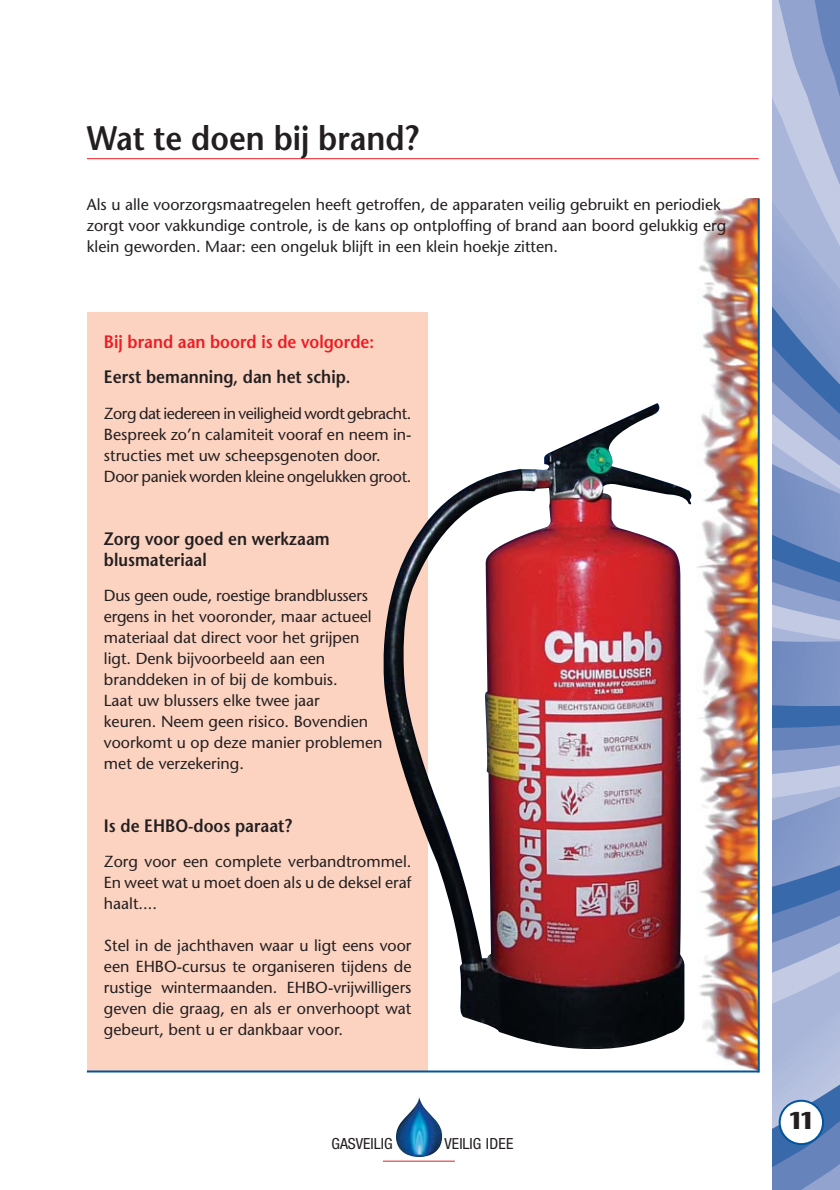
<style>
.page{position:relative;width:840px;height:1190px;background:#fff}
.page>*{position:absolute;margin:0;border:0;box-sizing:border-box;transform-origin:0 0}
.t1{font:600 34px "Stone Sans";color:#231f20;scale:.9 1}
.t2{font:700 24px "Stone Sans";color:#231f20}
.t3{font:600 18px/21px "Stone Sans";color:#231f20;scale:.9 1}
.t4{font:600 18px "Stone Sans";color:#ed1c24;scale:.9 1}
.t5{font:16px/21px "Stone Sans";color:#231f20}
.t6{font:condensed 15.4px "Helvetica Neue";color:#231f20;scale:1.04 1}
</style>
<div class="page">
<img style="left:691px;top:198px;width:67px;height:872px">
<div style="left:87px;top:312px;width:340px;height:760px;background:#fcd3c1"></div>
<hr style="left:383px;top:1161px;width:72px;height:1px;background:#d2232a">
<img style="left:396px;top:1097px;width:46px;height:60px">
<hr style="left:87px;top:1070px;width:672px;height:2px;background:#00549d">
<hr style="left:87px;top:158px;width:672px;height:1px;background:#ed1c24">
<hr style="left:758px;top:198px;width:2px;height:874px;background:#00549d">
<img style="left:384px;top:403px;width:307px;height:646px">
<svg style="left:773px;top:0;width:67px;height:1190px;background:#8ca1cd"></svg>
<h1 class="t1" style="left:87px;top:125px;width:370px">Wat te doen bij brand?</h1>
<p class="t5" style="left:87px;top:196px;width:641px">Als u alle voorzorgsmaatregelen heeft getroffen, de apparaten veilig gebruikt en periodiek zorgt voor vakkundige controle, is de kans op ontploffing of brand aan boord gelukkig erg klein geworden. Maar: een ongeluk blijft in een klein hoekje zitten.</p>
<p class="t4" style="left:104px;top:335px;width:302px">Bij brand aan boord is de volgorde:</p>
<p class="t3" style="left:104px;top:369px;width:276px">Eerst bemanning, dan het schip.</p>
<p class="t5" style="left:104px;top:404px;width:309px">Zorg dat iedereen in veiligheid wordt gebracht.<br>Bespreek zo’n calamiteit vooraf en neem in&shy;structies met uw scheepsgenoten door.<br>Door paniek worden kleine ongelukken groot.</p>
<p class="t3" style="left:104px;top:530px;width:252px">Zorg voor goed en werkzaam blusmateriaal</p>
<p class="t5" style="left:104px;top:586px;width:280px">Dus geen oude, roestige brandblussers ergens in het vooronder, maar actueel materiaal dat direct voor het grijpen ligt. Denk bijvoorbeeld aan een branddeken in of bij de kombuis.<br>Laat uw blussers elke twee jaar<br>keuren. Neem geen risico. Bovendien voorkomt u op deze manier problemen met de verzekering.</p>
<p class="t3" style="left:104px;top:817px;width:210px">Is de EHBO-doos paraat?</p>
<p class="t5" style="left:104px;top:853px;width:309px;text-align:justify">Zorg voor een complete verbandtrommel.<br>En weet wat u moet doen als u de deksel eraf haalt....</p>
<p class="t5" style="left:104px;top:937px;width:309px;text-align:justify">Stel in de jachthaven waar u ligt eens voor een EHBO-cursus te organiseren tijdens de rustige wintermaanden. EHBO-vrijwilligers geven die graag, en als er onverhoopt wat gebeurt, bent u er dankbaar voor.</p>
<p class="t6" style="left:332px;top:1138px;width:60px">GASVEILIG</p>
<p class="t6" style="left:445px;top:1138px;width:68px">VEILIG IDEE</p>
<h2 class="t2" style="left:788px;top:1111px;width:28px">11</h2>
</div>
